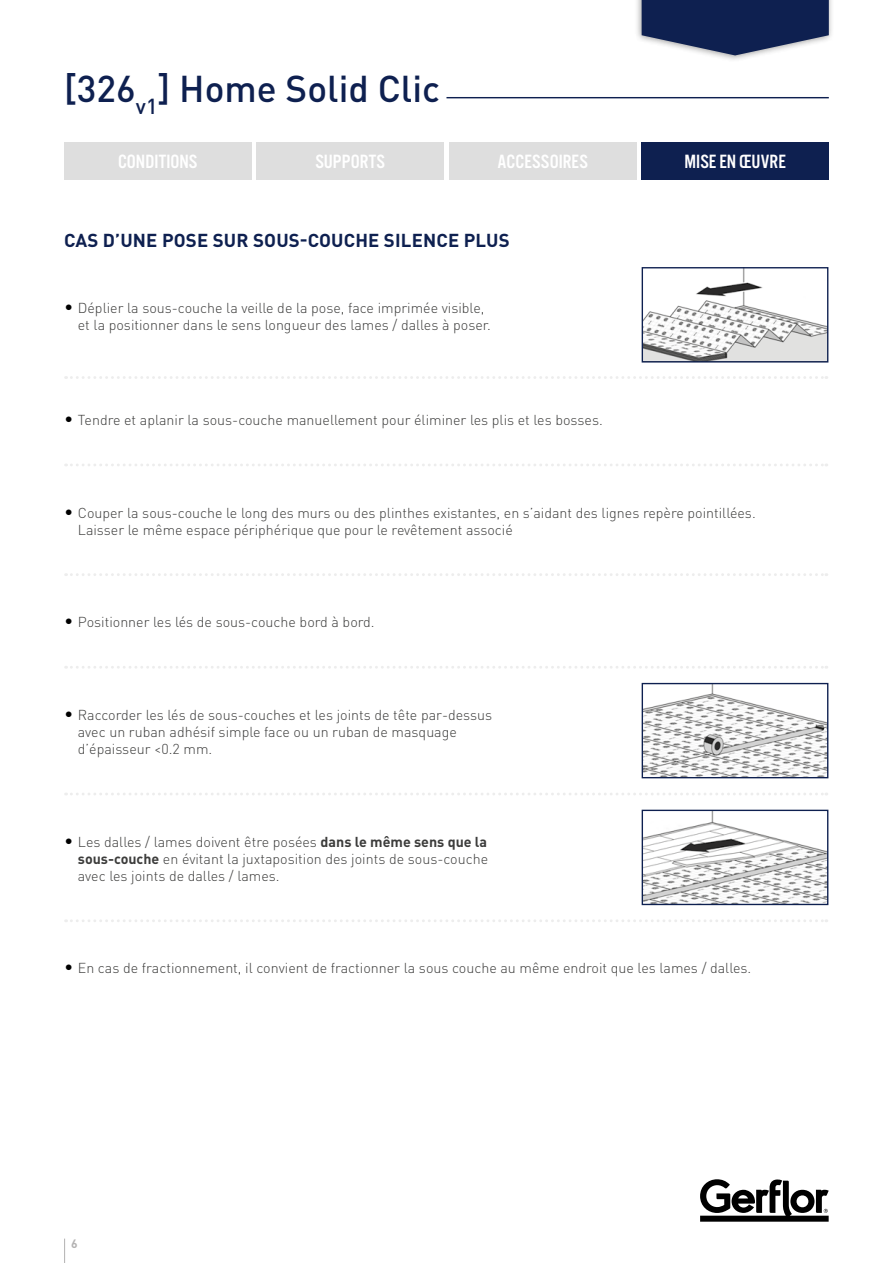
<style>
.page{position:relative;width:893px;height:1263px;background:#fff}
.page>*{position:absolute;margin:0;border:0;box-sizing:border-box;transform-origin:0 0}
.t1{font:500 36.9px "DIN Pro";color:#0e2050}
.t2{font:19.95px "Alternate Got No 3 D";color:#fff}
.t3{font:700 18.6px "DIN Pro";letter-spacing:.01em;color:#0e2050}
.t4{font:300 14.25px/17.1px "DIN Pro";color:#3c3c3b}
.t5{font:700 12px "DIN Pro";color:#b3b2b2}
.s1{font-size:17.1px;color:#000}
.s2{font-weight:700}
</style>
<div class="page">
<svg style="left:700px;top:1179px;width:129px;height:43px"></svg>
<svg style="left:64px;top:1238px;width:1px;height:25px"></svg>
<hr style="left:446px;top:97px;width:383px;height:1px;background:#0e2050">
<div style="left:449px;top:142px;width:187px;height:38px;background:#dedede"></div>
<div style="left:642px;top:142px;width:187px;height:38px;background:#0e2050"></div>
<div style="left:257px;top:142px;width:187px;height:38px;background:#dedede"></div>
<div style="left:64px;top:142px;width:187px;height:38px;background:#dedede"></div>
<div style="left:634px;top:0;width:201px;height:62px;background:#3c3c3b;opacity:.5"></div>
<svg style="left:642px;top:0;width:187px;height:55px;background:#35446b"></svg>
<svg style="left:66px;top:464px;width:761px;height:2px"></svg>
<svg style="left:66px;top:666px;width:761px;height:3px"></svg>
<svg style="left:66px;top:573px;width:761px;height:3px"></svg>
<svg style="left:66px;top:376px;width:761px;height:3px"></svg>
<svg style="left:66px;top:793px;width:761px;height:2px"></svg>
<svg style="left:66px;top:919px;width:761px;height:3px"></svg>
<img style="left:644px;top:269px;width:182px;height:92px">
<div style="left:642px;top:267px;width:186px;height:96px;border:1px solid #0e2050"></div>
<img style="left:644px;top:812px;width:182px;height:91px">
<div style="left:642px;top:810px;width:186px;height:95px;border:1px solid #0e2050"></div>
<img style="left:644px;top:685px;width:182px;height:91px">
<div style="left:642px;top:683px;width:186px;height:95px;border:1px solid #0e2050"></div>
<h1 class="t1" style="left:64px;top:63px;width:377px">[326<sub>v1</sub>] Home Solid Clic</h1>
<h2 class="t2" style="left:118px;top:151px;width:81px">CONDITIONS</h2>
<h2 class="t2" style="left:315px;top:151px;width:71px">SUPPORTS</h2>
<h2 class="t2" style="left:498px;top:151px;width:92px">ACCESSOIRES</h2>
<h2 class="t2" style="left:684px;top:151px;width:103px">MISE EN ŒUVRE</h2>
<h3 class="t3" style="left:64px;top:228px;width:447px">CAS D’UNE POSE SUR SOUS-COUCHE SILENCE PLUS</h3>
<p class="t4" style="left:78px;top:298px;width:414px;text-indent:-14px"><span class="s1">•</span> Déplier la sous-couche la veille de la pose, face imprimée visible, et la positionner dans le sens longueur des lames / dalles à poser.</p>
<p class="t4" style="left:64px;top:411px;width:540px"><span class="s1">•</span> Tendre et aplanir la sous-couche manuellement pour éliminer les plis et les bosses.</p>
<p class="t4" style="left:78px;top:503px;width:679px;text-indent:-14px"><span class="s1">•</span> Couper la sous-couche le long des murs ou des plinthes existantes, en s’aidant des lignes repère pointillées.<br>Laisser le même espace périphérique que pour le revêtement associé</p>
<p class="t4" style="left:64px;top:613px;width:312px"><span class="s1">•</span> Positionner les lés de sous-couche bord à bord.</p>
<p class="t4" style="left:78px;top:706px;width:416px;text-indent:-14px"><span class="s1">•</span> Raccorder les lés de sous-couches et les joints de tête par-dessus avec un ruban adhésif simple face ou un ruban de masquage d’épaisseur &lt;0.2 mm.</p>
<p class="t4" style="left:78px;top:832px;width:412px;text-align:justify;text-indent:-14px"><span class="s1">•</span> Les dalles / lames doivent être posées <span class="s2">dans le même sens que la sous-couche</span> en évitant la juxtaposition des joints de sous-couche avec les joints de dalles / lames.</p>
<p class="t4" style="left:64px;top:959px;width:689px"><span class="s1">•</span> En cas de fractionnement, il convient de fractionner la sous couche au même endroit que les lames / dalles.</p>
<p class="t5" style="left:71px;top:1235px;width:8px">6</p>
</div>
